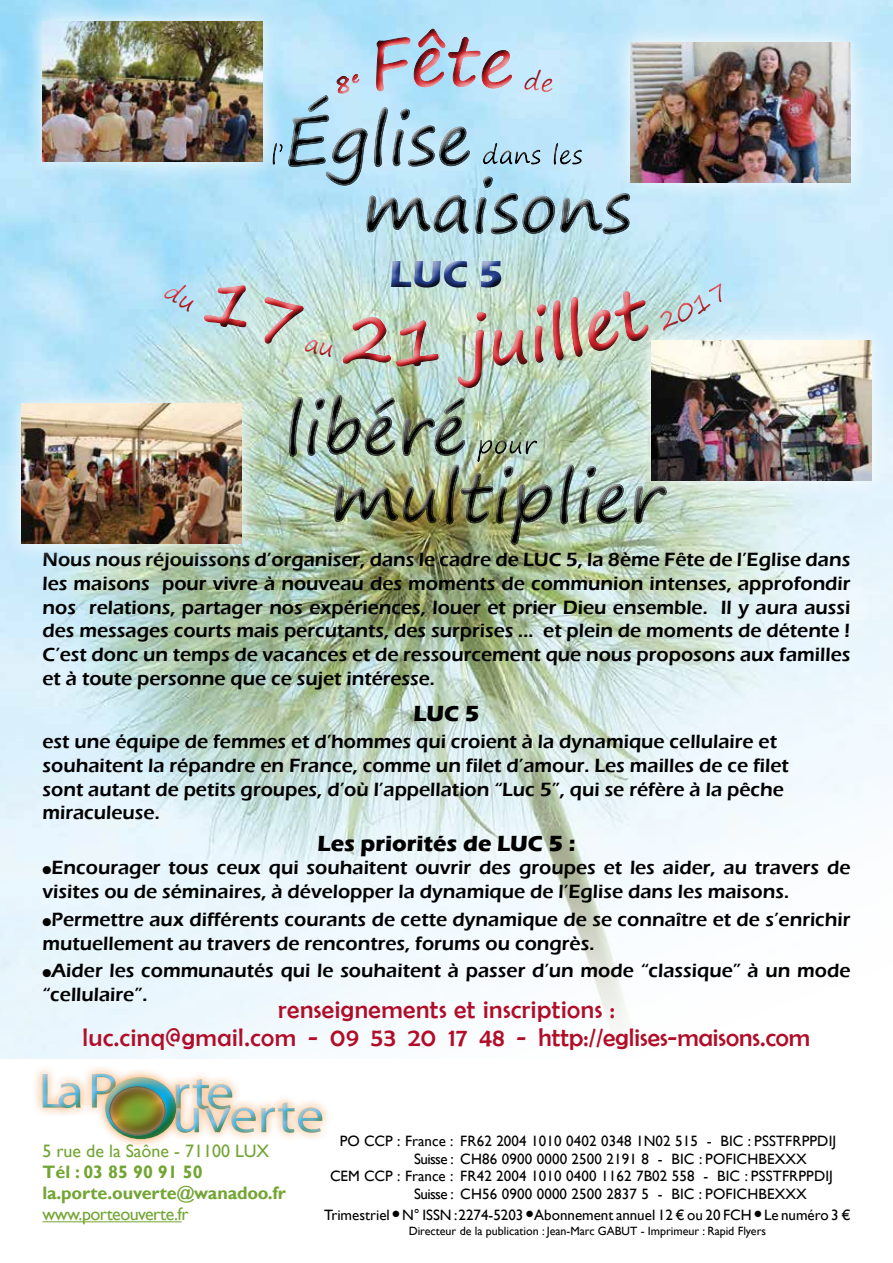
<style>
.page{position:relative;width:893px;height:1263px;background:#fff}
.page>*{position:absolute;margin:0;border:0;box-sizing:border-box;transform-origin:0 0}
.t1{font:700 39px "Eras ITC";color:#25408f}
.t2{font:25.5px/28px "Berlin Sans FB";letter-spacing:.02em;color:#b10d28;text-align:center}
.t3{font:700 22.65px "Eras ITC";color:#000}
.t4{font:600 19.8px/23.7px "Eras ITC";color:#000}
.t5{font:700 18px/21px "Gill Sans";letter-spacing:-.01em;color:#73a534}
.t6{font:18px "Gill Sans";letter-spacing:-.005em;color:#73a534}
.t7{font:18px "Gill Sans";letter-spacing:-.03em;color:#73a534}
.t8{font:15px "Gill Sans";letter-spacing:.01em;color:#000}
.t9{font:12px "Gill Sans";color:#000}
</style>
<div class="page">
<img style="left:0;top:0;width:893px;height:1058px">
<div style="left:33px;top:1065px;width:40px;height:52px;background:#f58220;opacity:.75"></div>
<div style="left:41px;top:1072px;width:24px;height:36px;background:#73a534;opacity:.75"></div>
<div style="left:49px;top:1074px;width:41px;height:43px;background:#f58220;opacity:.75"></div>
<svg style="left:43px;top:1074px;width:38px;height:34px"></svg>
<div style="left:56px;top:1080px;width:25px;height:25px;background:#f58220;opacity:.75"></div>
<div style="left:56px;top:1084px;width:25px;height:24px;background:#73a534;opacity:.75"></div>
<div style="left:82px;top:1064px;width:43px;height:53px;background:#f58220;opacity:.75"></div>
<div style="left:90px;top:1071px;width:27px;height:32px;background:#f58220;opacity:.75"></div>
<div style="left:90px;top:1076px;width:27px;height:32px;background:#73a534;opacity:.75"></div>
<div style="left:191px;top:1077px;width:19px;height:33px;background:#fdefe3"></div>
<div style="left:199px;top:1075px;width:43px;height:43px;background:#f58220;opacity:.75"></div>
<div style="left:166px;top:1099px;width:42px;height:43px;background:#f58220;opacity:.75"></div>
<div style="left:173px;top:1110px;width:27px;height:24px;background:#fde7d5"></div>
<div style="left:196px;top:1099px;width:43px;height:42px;background:#f58220;opacity:.75"></div>
<div style="left:222px;top:1098px;width:43px;height:44px;background:#f58220;opacity:.75"></div>
<div style="left:230px;top:1110px;width:27px;height:24px;background:#73a534;opacity:.75"></div>
<div style="left:252px;top:1098px;width:32px;height:43px;background:#f58220;opacity:.75"></div>
<div style="left:269px;top:1093px;width:35px;height:49px;background:#f58220;opacity:.75"></div>
<div style="left:276px;top:1103px;width:20px;height:31px;background:#73a534;opacity:.75"></div>
<div style="left:289px;top:1098px;width:43px;height:44px;background:#f58220;opacity:.75"></div>
<svg style="left:185px;top:1079px;width:137px;height:54px"></svg>
<div style="left:296px;top:1105px;width:27px;height:20px;background:#f58220;opacity:.75"></div>
<div style="left:296px;top:1110px;width:27px;height:24px;background:#73a534;opacity:.75"></div>
<div style="left:96px;top:1068px;width:89px;height:81px;background:#f58220;opacity:.75"></div>
<div style="left:102px;top:1075px;width:75px;height:45px;background:#f58220;opacity:.75"></div>
<div style="left:102px;top:1087px;width:75px;height:53px;background:#73a534;opacity:.75"></div>
<div style="left:107px;top:1084px;width:60px;height:53px;background:#fff;opacity:.75"></div>
<hr style="left:43px;top:1221px;width:139px;height:1px;background:#73a534">
<div style="left:156px;top:277px;width:576px;height:122px;background:#000;opacity:.75"></div>
<div style="left:264px;top:89px;width:377px;height:209px;background:#000;opacity:.75"></div>
<div style="left:278px;top:384px;width:397px;height:166px;background:#fff;opacity:.75"></div>
<div style="left:281px;top:389px;width:397px;height:167px;background:#000;opacity:.75"></div>
<svg style="left:22px;top:1px;width:251px;height:180px;background:#b7e1f4"></svg>
<img style="left:43px;top:21px;width:219px;height:140px">
<svg style="left:630px;top:22px;width:240px;height:180px;background:#ceebfa"></svg>
<img style="left:630px;top:43px;width:220px;height:140px">
<svg style="left:1px;top:384px;width:260px;height:180px;background:#c5dfde"></svg>
<img style="left:21px;top:404px;width:220px;height:140px">
<svg style="left:632px;top:320px;width:259px;height:180px;background:#d4e7ea"></svg>
<img style="left:652px;top:340px;width:220px;height:140px">
<svg style="left:273px;top:0;width:357px;height:234px;background:#abd1e3"></svg>
<svg style="left:163px;top:279px;width:32px;height:33px"></svg>
<img style="left:203px;top:277px;width:130px;height:80px">
<img style="left:342px;top:306px;width:98px;height:62px">
<img style="left:455px;top:283px;width:274px;height:106px">
<h1 class="t1" style="left:389px;top:252px;width:116px">LUC 5</h1>
<p class="t4" style="left:43px;top:548px;width:810px;text-align:justify">Nous nous réjouissons d’organiser, dans le cadre de LUC 5, la 8ème Fête de l’Eglise dans les maisons pour vivre à nouveau des moments de communion intenses, approfondir nos relations, partager nos expériences, louer et prier Dieu ensemble. Il y aura aussi des messages courts mais percutants, des surprises ... et plein de moments de détente !<br>C’est donc un temps de vacances et de ressourcement que nous proposons aux familles et à toute personne que ce sujet intéresse.</p>
<p class="t3" style="left:413px;top:700px;width:68px">LUC 5</p>
<p class="t4" style="left:43px;top:730px;width:748px">est une équipe de femmes et d’hommes qui croient à la dynamique cellulaire et souhaitent la répandre en France, comme un filet d’amour. Les mailles de ce filet sont autant de petits groupes, d’où l’appellation “Luc 5”, qui se réfère à la pêche miraculeuse.</p>
<p class="t3" style="left:317px;top:830px;width:260px">Les priorités de LUC 5 :</p>
<p class="t4" style="left:43px;top:856px;width:809px">●Encourager tous ceux qui souhaitent ouvrir des groupes et les aider, au travers de visites ou de séminaires, à développer la dynamique de l’Eglise dans les maisons.</p>
<p class="t4" style="left:43px;top:907px;width:809px">●Permettre aux différents courants de cette dynamique de se connaître et de s’enrichir mutuellement au travers de rencontres, forums ou congrès.</p>
<p class="t4" style="left:43px;top:959px;width:809px">●Aider les communautés qui le souhaitent à passer d’un mode “classique” à un mode “cellulaire”.</p>
<p class="t2" style="left:83px;top:995px;width:729px">renseignements et inscriptions :<br>luc.cinq@gmail.com - 09 53 20 17 48 - http://eglises-maisons.com</p>
<p class="t6" style="left:43px;top:1141px;width:228px">5 rue de la Saône - 71100 LUX</p>
<p class="t5" style="left:43px;top:1162px;width:245px">Tél : 03 85 90 91 50 la.porte.ouverte@wanadoo.fr</p>
<p class="t7" style="left:43px;top:1204px;width:148px">www.porteouverte.fr</p>
<p class="t8" style="left:340px;top:1132px;width:498px">PO CCP : France : FR62 2004 1010 0402 0348 1N02 515 - BIC : PSSTFRPPDIJ</p>
<p class="t8" style="left:414px;top:1150px;width:394px">Suisse : CH86 0900 0000 2500 2191 8 - BIC : POFICHBEXXX</p>
<p class="t8" style="left:330px;top:1167px;width:504px">CEM CCP : France : FR42 2004 1010 0400 1162 7B02 558 - BIC : PSSTFRPPDIJ</p>
<p class="t8" style="left:414px;top:1185px;width:394px">Suisse : CH56 0900 0000 2500 2837 5 - BIC : POFICHBEXXX</p>
<p class="t8" style="left:324px;top:1206px;width:528px">Trimestriel ● N° ISSN : 2274-5203 ● Abonnement annuel 12 € ou 20 FCH ● Le numéro 3 €</p>
<p class="t9" style="left:409px;top:1224px;width:359px">Directeur de la publication : Jean-Marc GABUT - Imprimeur : Rapid Flyers</p>
</div>
